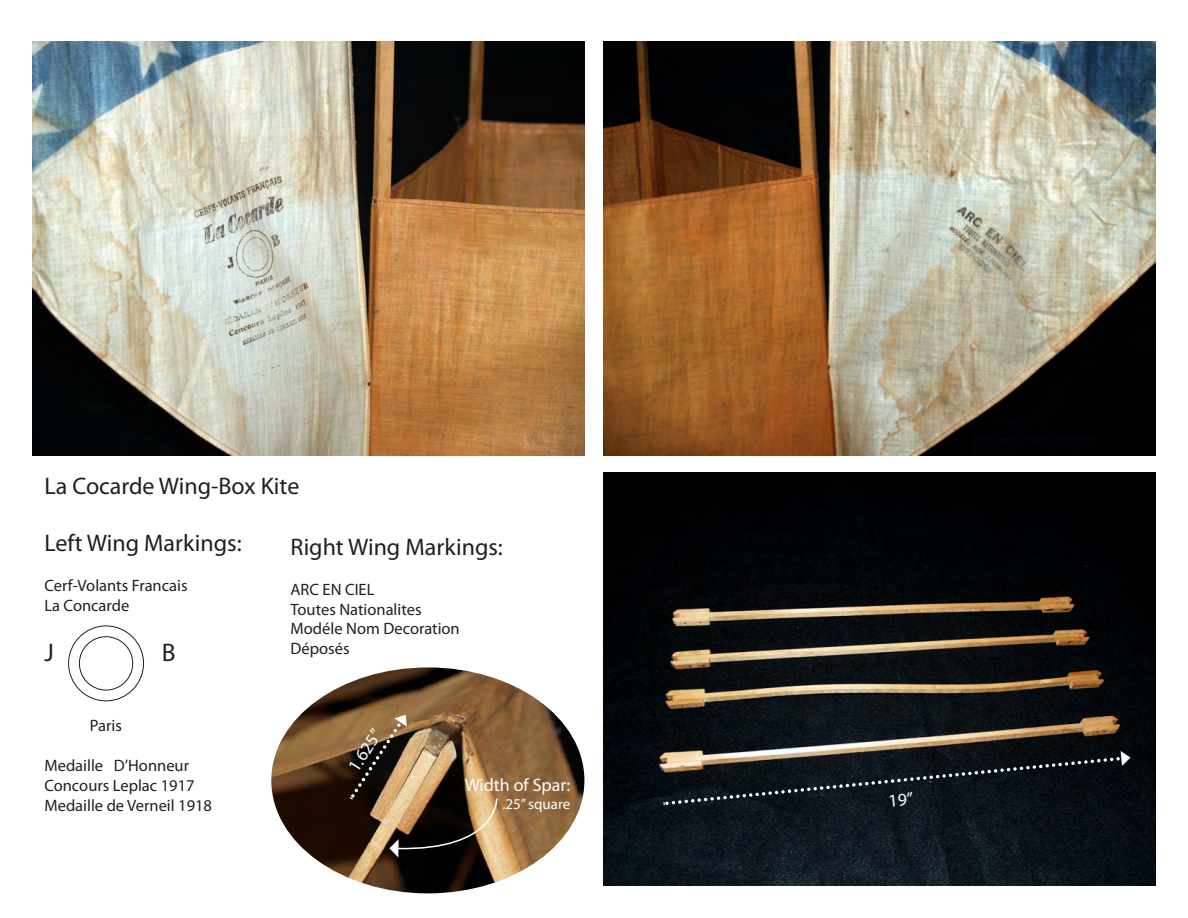
<style>
.page{position:relative;width:1188px;height:918px;background:#fff}
.page>*{position:absolute;margin:0;border:0;box-sizing:border-box;transform-origin:0 0}
.t1{font:25.5px "Myriad Pro";color:#231f20}
.t2{font:24px "Myriad Pro";color:#231f20}
.t3{font:18px "Myriad Pro";color:#fff}
.t4{font:16.5px/19.8px "Myriad Pro";color:#231f20}
.t5{font:15px "Myriad Pro";color:#fff}
</style>
<div class="page">
<img style="left:32px;top:42px;width:552px;height:414px">
<img style="left:604px;top:472px;width:551px;height:414px">
<img style="left:271px;top:667px;width:313px;height:226px">
<div style="left:68px;top:626px;width:76px;height:75px;border:1px solid #231f20;border-radius:50%"></div>
<div style="left:79px;top:637px;width:54px;height:53px;border:1px solid #231f20;border-radius:50%"></div>
<svg style="left:350px;top:715px;width:148px;height:142px;background:#775f42"></svg>
<img style="left:604px;top:42px;width:552px;height:414px">
<svg style="left:663px;top:751px;width:467px;height:56px;background:#202427"></svg>
<h2 class="t2" style="left:44px;top:471px;width:257px">La Cocarde Wing-Box Kite</h2>
<h2 class="t2" style="left:44px;top:529px;width:199px">Left Wing Markings:</h2>
<p class="t4" style="left:44px;top:575px;width:145px">Cerf-Volants Francais<br>La Concarde</p>
<h1 class="t1" style="left:44px;top:637px;width:11px">J</h1>
<h1 class="t1" style="left:162px;top:637px;width:15px">B</h1>
<h2 class="t2" style="left:291px;top:532px;width:214px">Right Wing Markings:</h2>
<p class="t4" style="left:291px;top:579px;width:171px">ARC EN CIEL<br>Toutes Nationalites<br>Modéle Nom Decoration<br>Déposés</p>
<p class="t4" style="left:90px;top:716px;width:34px">Paris</p>
<p class="t4" style="left:44px;top:755px;width:169px">Medaille D’Honneur<br>Concours Leplac 1917<br>Medaille de Verneil 1918</p>
<p class="t3" style="left:343px;top:764px;width:49px;rotate:-57deg">1.625”</p>
<p class="t3" style="left:465px;top:774px;width:107px">Width of Spar:</p>
<p class="t5" style="left:502px;top:795px;width:69px">.25” square</p>
</div>
